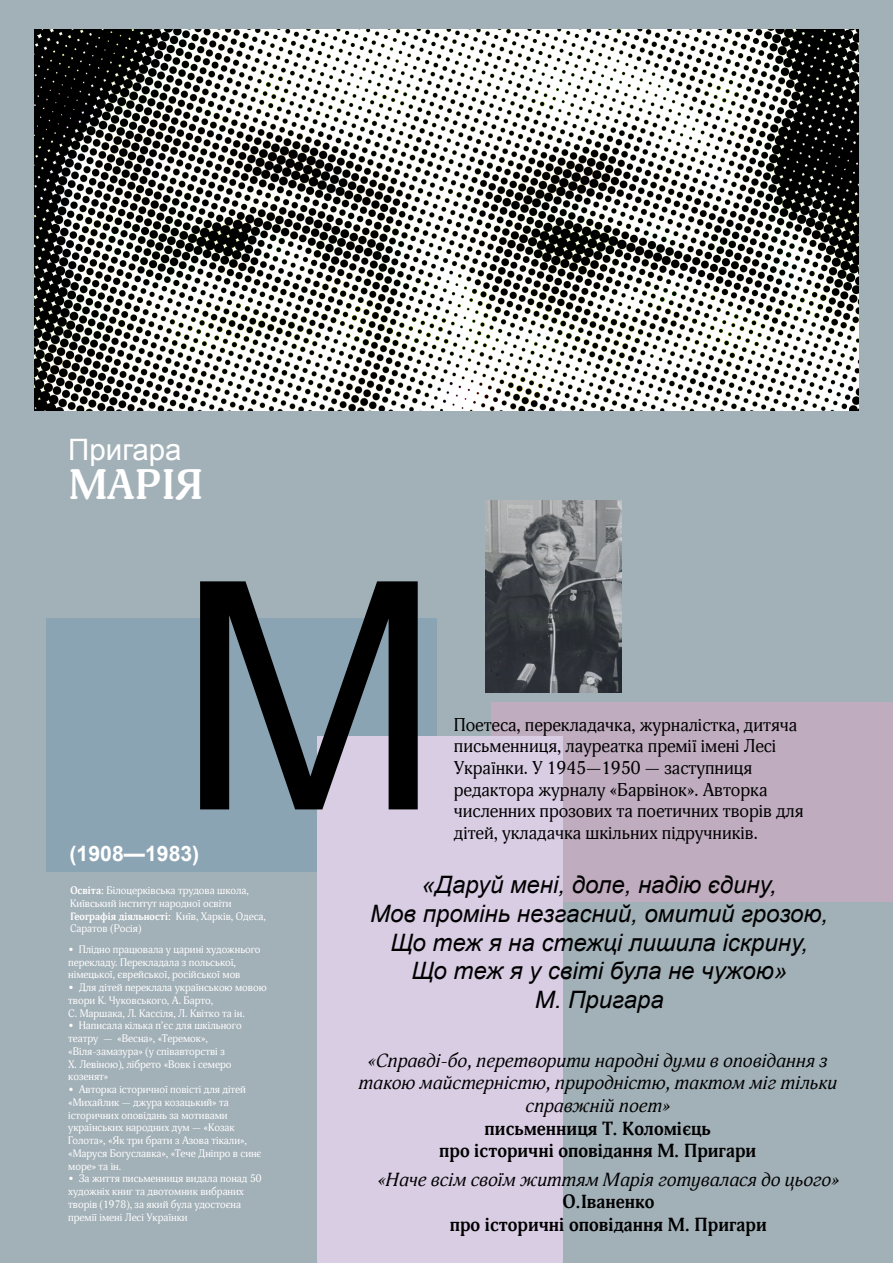
<style>
.page{position:relative;width:893px;height:1263px;background:#a2b0b7}
.page>*{position:absolute;margin:0;border:0;box-sizing:border-box;transform-origin:0 0}
.t1{font:318.6px "Arial";color:#000}
.t2{font:700 42.45px "Adonis C";color:#fff}
.t3{font:29.55px "Arial";color:#fff}
.t4{font:italic 24px/28.8px "Arial";color:#000;text-align:center}
.t5{font:700 21.3px "Arial";color:#fff}
.t6{font:italic 18.9px/22.6px "Adonis C";color:#000;text-align:center}
.t7{font:700 18.9px/22.6px "Adonis C";color:#000;text-align:center}
.t8{font:18px/21.6px "Adonis C";color:#000}
.t9{font:10.65px/12.8px "Adonis C";color:#fff}
.s1{font-weight:700}
</style>
<div class="page">
<img style="left:34px;top:30px;width:825px;height:380px">
<img style="left:486px;top:501px;width:135px;height:191px">
<div style="left:46px;top:618px;width:391px;height:253px;background:#8ba4b4"></div>
<div style="left:492px;top:702px;width:401px;height:200px;background:#bfacbe"></div>
<div style="left:317px;top:737px;width:245px;height:526px;background:#d9cde4"></div>
<h3 class="t3" style="left:68px;top:431px;width:115px">Пригара</h3>
<h2 class="t2" style="left:68px;top:460px;width:136px">МАРІЯ</h2>
<h1 class="t1" style="left:176px;top:489px;width:267px">М</h1>
<h3 class="t5" style="left:70px;top:845px;width:131px">(1908—1983)</h3>
<p class="t8" style="left:454px;top:714px;width:351px">Поетеса, перекладачка, журналістка, дитяча письменниця, лауреатка премії імені Лесі Українки. У 1945—1950 — заступниця редактора журналу «Барвінок». Авторка численних прозових та поетичних творів для дітей, укладачка шкільних підручників.</p>
<p class="t9" style="left:70px;top:884px;width:197px"><span class="s1">Освіта:</span> Білоцерківська трудова школа, Київський інститут народної освіти <span class="s1">Географія діяльності:</span> Київ, Харків, Одеса, Саратов (Росія)</p>
<p class="t9" style="left:68px;top:943px;width:194px">• Плідно працювала у царині художнього перекладу. Перекладала з польської, німецької, єврейської, російської мов</p>
<p class="t9" style="left:68px;top:981px;width:200px">• Для дітей переклала українською мовою твори К. Чуковського, А. Барто,<br>С. Маршака, Л. Кассіля, Л. Квітко та ін.</p>
<p class="t9" style="left:68px;top:1019px;width:175px">• Написала кілька п’єс для шкільного театру — «Весна», «Теремок», «Віля-замазура» (у співавторстві з<br>Х. Левіною), лібрето «Вовк і семеро козенят»</p>
<p class="t9" style="left:68px;top:1083px;width:195px">• Авторка історичної повісті для дітей «Михайлик — джура козацький» та історичних оповідань за мотивами українських народних дум — «Козак Голота», «Як три брати з Азова тікали», «Маруся Богуславка», «Тече Дніпро в синє море» та ін.</p>
<p class="t9" style="left:68px;top:1172px;width:195px">• За життя письменниця видала понад 50 художніх книг та двотомник вибраних творів (1978), за який була удостоєна премії імені Лесі Українки</p>
<h3 class="t4" style="left:370px;top:870px;width:460px">«Даруй мені, доле, надію єдину,<br>Мов промінь незгасний, омитий грозою,<br>Що теж я на стежці лишила іскрину,<br>Що теж я у світі була не чужою»<br>М. Пригара</h3>
<h3 class="t6" style="left:359px;top:1049px;width:480px">«Справді-бо, перетворити народні думи в оповідання з такою майстерністю, природністю, тактом міг тільки справжній поет»</h3>
<h3 class="t7" style="left:439px;top:1117px;width:318px">письменниця Т. Коломієць<br>про історичні оповідання М. Пригари</h3>
<h3 class="t6" style="left:378px;top:1168px;width:463px">«Наче всім своїм життям Марія готувалася до цього»</h3>
<h3 class="t7" style="left:450px;top:1191px;width:318px">О.Іваненко<br>про історичні оповідання М. Пригари</h3>
</div>
